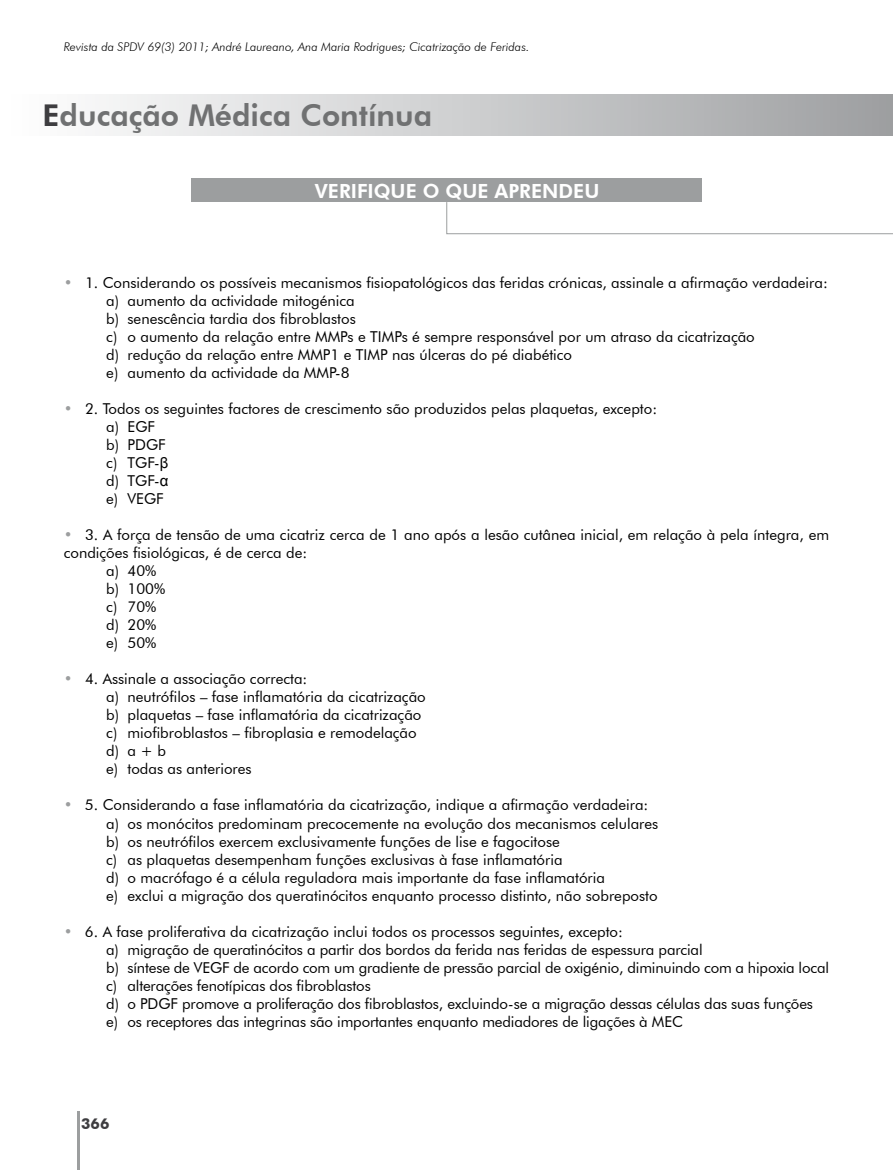
<style>
.page{position:relative;width:893px;height:1170px;background:#fff}
.page>*{position:absolute;margin:0;border:0;box-sizing:border-box;transform-origin:0 0}
.t1{font:800 30px "Futura BT";color:#707172}
.t2{font:800 19.5px "Futura BT";color:#fff}
.t3{font:15px/18px "Futura BT";color:#000}
.t4{font:700 15px "Futura BT";color:#3e3d40}
.t5{font:italic 300 12px "Futura BT";color:#000}
.s1{color:#3e3d40}
.s2{color:#9c9e9f}
.s3{font-family:"Arial"}
</style>
<div class="page">
<div style="left:0;top:94px;width:893px;height:41px;background:linear-gradient(to right,#fff,#9ea0a2)"></div>
<hr style="left:77px;top:1111px;width:3px;height:58px;background:#9c9e9f">
<div style="left:191px;top:179px;width:511px;height:23px;background:#9c9e9f"></div>
<svg style="left:446px;top:202px;width:447px;height:32px"></svg>
<p class="t5" style="left:64px;top:39px;width:467px">Revista da SPDV 69(3) 2011; André Laureano, Ana Maria Rodrigues; Cicatrização de Feridas.</p>
<h1 class="t1" style="left:43px;top:97px;width:391px"><span class="s1">E</span>DUCAÇÃO MÉDICA CONTÍNUA</h1>
<h2 class="t2" style="left:315px;top:179px;width:23px">VERIFI</h2>
<h2 class="t2" style="left:374px;top:179px;width:135px">QUE O QUE APRENDEU</h2>
<p class="t3" style="left:106px;top:274px;width:723px;text-indent:-43px"><span class="s2">•</span> 1. Considerando os possíveis mecanismos fisiopatológicos das feridas crónicas, assinale a afirmação verdadeira: a) aumento da actividade mitogénica<br>b) senescência tardia dos fibroblastos<br>c) o aumento da relação entre MMPs e TIMPs é sempre responsável por um atraso da cicatrização<br>d) redução da relação entre MMP1 e TIMP nas úlceras do pé diabético<br>e) aumento da actividade da MMP-8</p>
<p class="t3" style="left:106px;top:400px;width:552px;text-indent:-43px"><span class="s2">•</span> 2. Todos os seguintes factores de crescimento são produzidos pelas plaquetas, excepto: a) EGF<br>b) PDGF<br>c) TGF-<span class="s3">β<br></span>d) TGF-<span class="s3">α<br></span>e) VEGF</p>
<p class="t3" style="left:64px;top:526px;width:767px"><span class="s2">•</span> 3. A força de tensão de uma cicatriz cerca de 1 ano após a lesão cutânea inicial, em relação à pela íntegra, em</p>
<p class="t3" style="left:64px;top:544px;width:245px">condições fisiológicas, é de cerca de:</p>
<p class="t3" style="left:106px;top:562px;width:52px">a) 40%</p>
<p class="t3" style="left:106px;top:580px;width:60px">b) 100%</p>
<p class="t3" style="left:106px;top:598px;width:52px">c) 70%</p>
<p class="t3" style="left:106px;top:616px;width:52px">d) 20%</p>
<p class="t3" style="left:106px;top:634px;width:52px">e) 50%</p>
<p class="t3" style="left:106px;top:670px;width:321px;text-indent:-43px"><span class="s2">•</span> 4. Assinale a associação correcta:<br>a) neutrófilos – fase inflamatória da cicatrização b) plaquetas – fase inflamatória da cicatrização c) miofibroblastos – fibroplasia e remodelação d) a + b<br>e) todas as anteriores</p>
<p class="t3" style="left:106px;top:796px;width:554px;text-indent:-43px"><span class="s2">•</span> 5. Considerando a fase inflamatória da cicatrização, indique a afirmação verdadeira: a) os monócitos predominam precocemente na evolução dos mecanismos celulares b) os neutrófilos exercem exclusivamente funções de lise e fagocitose<br>c) as plaquetas desempenham funções exclusivas à fase inflamatória<br>d) o macrófago é a célula reguladora mais importante da fase inflamatória<br>e) exclui a migração dos queratinócitos enquanto processo distinto, não sobreposto</p>
<p class="t3" style="left:106px;top:922px;width:724px;text-indent:-43px"><span class="s2">•</span> 6. A fase proliferativa da cicatrização inclui todos os processos seguintes, excepto:<br>a) migração de queratinócitos a partir dos bordos da ferida nas feridas de espessura parcial<br>b) síntese de VEGF de acordo com um gradiente de pressão parcial de oxigénio, diminuindo com a hipoxia local c) alterações fenotípicas dos fibroblastos<br>d) o PDGF promove a proliferação dos fibroblastos, excluindo-se a migração dessas células das suas funções<br>e) os receptores das integrinas são importantes enquanto mediadores de ligações à MEC</p>
<p class="t4" style="left:81px;top:1114px;width:30px">366</p>
</div>
